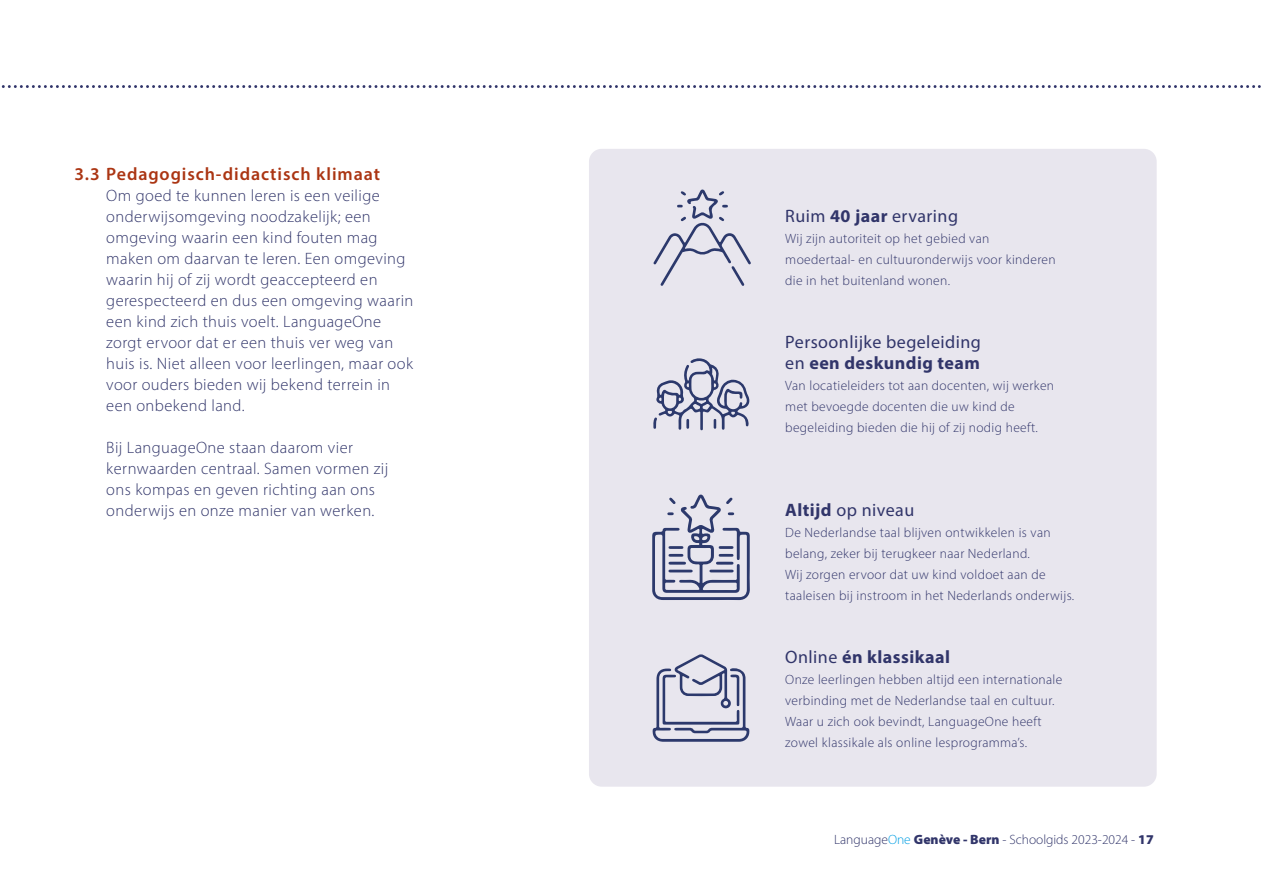
<style>
.page{position:relative;width:1263px;height:893px;background:#fff}
.page>*{position:absolute;margin:0;border:0;box-sizing:border-box;transform-origin:0 0}
.t1{font:18px/21px "Myriad Pro";letter-spacing:.025em;color:#31356a}
.t2{font:600 18px "Myriad Pro";letter-spacing:.05em;color:#ab3513}
.t3{font:700 18px "Myriad Pro";letter-spacing:.025em;color:#31356a}
.t4{font:300 16.5px/21px "Myriad Pro";letter-spacing:.025em;color:#31356a}
.t5{font:300 13.5px/21px "Myriad Pro";letter-spacing:.025em;color:#31356a}
.t6{font:300 13.5px "Myriad Pro";color:#31356a}
.s1{font-weight:700}
.s2{font-weight:400}
.s3{color:#009ee3}
.s4{font-weight:900}
</style>
<div class="page">
<svg style="left:1px;top:85px;width:1259px;height:3px"></svg>
<div style="left:589px;top:149px;width:568px;height:638px;background:#e8e6ee;border-radius:13px"></div>
<svg style="left:653px;top:189px;width:98px;height:97px"></svg>
<svg style="left:653px;top:358px;width:97px;height:73px"></svg>
<svg style="left:652px;top:495px;width:98px;height:105px"></svg>
<svg style="left:652px;top:654px;width:98px;height:88px"></svg>
<h1 class="t2" style="left:74px;top:163px;width:307px">3.3 Pedagogisch-didactisch klimaat</h1>
<p class="t4" style="left:106px;top:185px;width:309px">Om goed te kunnen leren is een veilige onderwijsomgeving noodzakelijk; een omgeving waarin een kind fouten mag maken om daarvan te leren. Een omgeving waarin hij of zij wordt geaccepteerd en gerespecteerd en dus een omgeving waarin een kind zich thuis voelt. LanguageOne zorgt ervoor dat er een thuis ver weg van huis is. Niet alleen voor leerlingen, maar ook voor ouders bieden wij bekend terrein in een onbekend land.</p>
<p class="t4" style="left:106px;top:437px;width:283px">Bij LanguageOne staan daarom vier kernwaarden centraal. Samen vormen zij ons kompas en geven richting aan ons onderwijs en onze manier van werken.</p>
<h1 class="t1" style="left:785px;top:205px;width:174px">Ruim <span class="s1">40 jaar</span> ervaring</h1>
<p class="t5" style="left:785px;top:228px;width:272px">Wij zijn autoriteit op het gebied van moedertaal- en cultuuronderwijs voor kinderen die in het buitenland wonen.</p>
<h1 class="t1" style="left:785px;top:331px;width:197px">Persoonlijke begeleiding en <span class="s1">een deskundig team</span></h1>
<p class="t5" style="left:785px;top:375px;width:270px">Van locatieleiders tot aan docenten, wij werken met bevoegde docenten die uw kind de begeleiding bieden die hij of zij nodig heeft.</p>
<h1 class="t1" style="left:785px;top:499px;width:130px"><span class="s1">Altijd</span> op niveau</h1>
<p class="t5" style="left:785px;top:522px;width:290px">De Nederlandse taal blijven ontwikkelen is van belang, zeker bij terugkeer naar Nederland.<br>Wij zorgen ervoor dat uw kind voldoet aan de taaleisen bij instroom in het Nederlands onderwijs.</p>
<h1 class="t3" style="left:785px;top:645px;width:166px"><span class="s2">Online</span> én klassikaal</h1>
<p class="t5" style="left:785px;top:669px;width:279px">Onze leerlingen hebben altijd een internationale verbinding met de Nederlandse taal en cultuur.<br>Waar u zich ook bevindt, LanguageOne heeft zowel klassikale als online lesprogramma’s.</p>
<p class="t6" style="left:834px;top:832px;width:321px">Language<span class="s3">One</span> <span class="s4">Genève - Bern</span> - Schoolgids 2023-2024 - <span class="s4">17</span></p>
</div>
